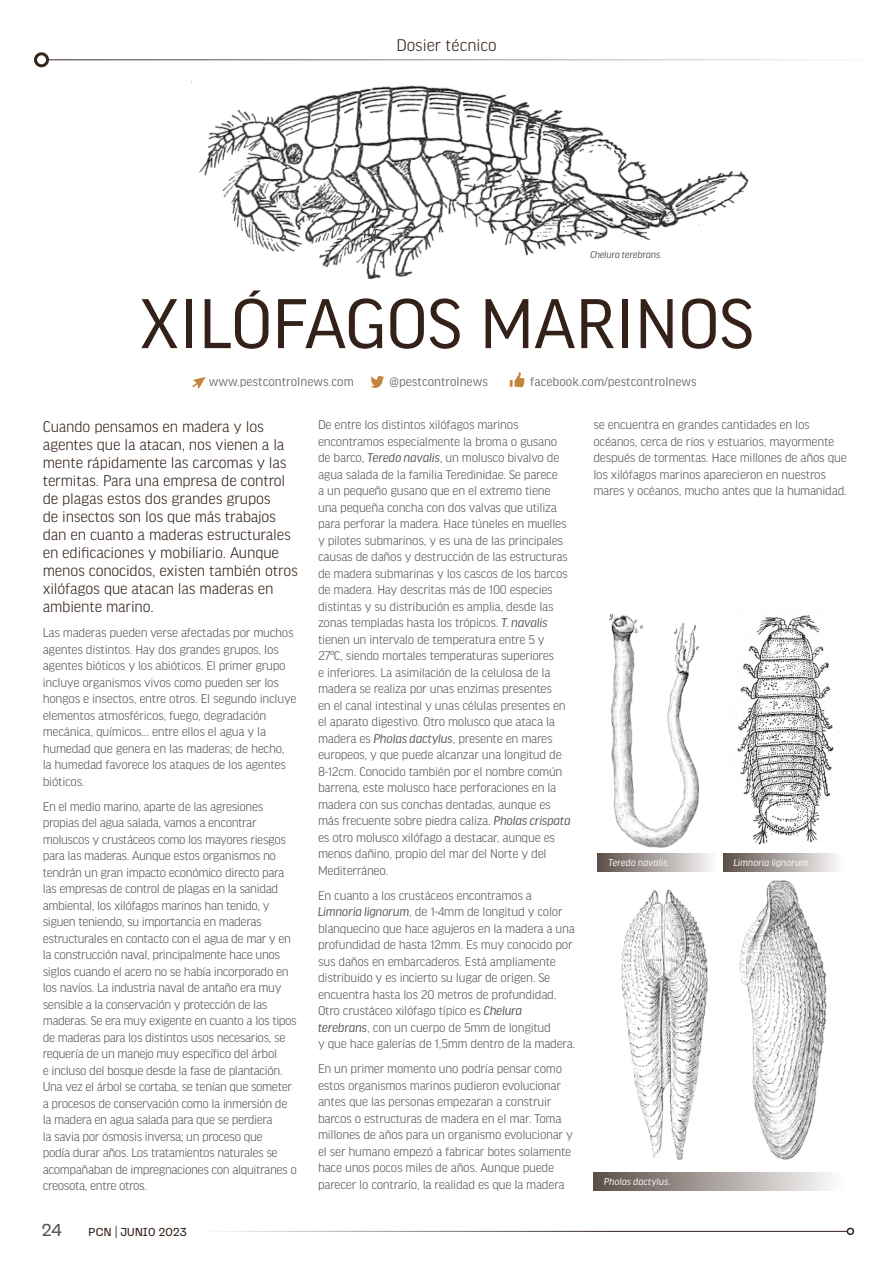
<style>
.page{position:relative;width:893px;height:1263px;background:#fff}
.page>*{position:absolute;margin:0;border:0;box-sizing:border-box;transform-origin:0 0}
.t1{font:75px "Good Headline Pro";color:#34221a}
.t2{font:300 18px "Good Headline Pro";color:#34221a}
.t3{font:18px "Loos Normal";color:#575756}
.t4{font:300 16.5px/18px "Good Headline Pro";letter-spacing:-.01em;color:#34221a}
.t5{font:300 13.5px/16.5px "Good Headline Pro";letter-spacing:-.02em;color:#575756}
.t6{font:13.5px "Good Headline Pro";color:#6f7171}
.t7{font:12px "Loos Normal";letter-spacing:.02em;color:#34221a}
.t8{font:italic 10.5px "Good Headline Pro";color:#fff}
.t9{font:italic 10.5px "Good Headline Pro";letter-spacing:-.02em;color:#575756}
.s1{font-weight:300}
.s2{font-weight:400;font-style:italic}
</style>
<div class="page">
<img style="left:736px;top:611px;width:109px;height:234px">
<img style="left:621px;top:880px;width:206px;height:281px">
<img style="left:609px;top:613px;width:91px;height:235px">
<img style="left:191px;top:81px;width:558px;height:198px">
<div style="left:598px;top:853px;width:119px;height:19px;background:linear-gradient(to right,#5d4e48,#fdfcfc)"></div>
<div style="left:593px;top:1172px;width:250px;height:19px;background:linear-gradient(to right,#5c4e47,#fcfcfc)"></div>
<div style="left:723px;top:853px;width:119px;height:19px;background:linear-gradient(to right,#5c4e47,#fcfcfc)"></div>
<svg style="left:192px;top:377px;width:14px;height:12px"></svg>
<svg style="left:370px;top:376px;width:14px;height:12px"></svg>
<svg style="left:510px;top:372px;width:14px;height:15px"></svg>
<hr style="left:48px;top:60px;width:843px;height:1px;background:#34221a">
<div style="left:34px;top:52px;width:15px;height:15px;border:3px solid #34221a;border-radius:50%"></div>
<hr style="left:195px;top:1231px;width:652px;height:1px;background:#34221a">
<div style="left:847px;top:1227px;width:7px;height:8px;border:2px solid #34221a;border-radius:50%"></div>
<h2 class="t2" style="left:396px;top:36px;width:102px">Dosier técnico</h2>
<p class="t9" style="left:590px;top:249px;width:74px">Chelura terebrans.</p>
<h1 class="t1" style="left:139px;top:287px;width:616px">XILÓFAGOS MARINOS</h1>
<p class="t6" style="left:209px;top:375px;width:147px">www.pestcontrolnews.com</p>
<p class="t6" style="left:390px;top:375px;width:100px">@pestcontrolnews</p>
<p class="t6" style="left:530px;top:375px;width:168px">facebook.com/pestcontrolnews</p>
<p class="t4" style="left:43px;top:418px;width:257px">Cuando pensamos en madera y los agentes que la atacan, nos vienen a la mente rápidamente las carcomas y las termitas. Para una empresa de control de plagas estos dos grandes grupos<br>de insectos son los que más trabajos dan en cuanto a maderas estructurales en edificaciones y mobiliario. Aunque menos conocidos, existen también otros xilófagos que atacan las maderas en ambiente marino.</p>
<p class="t5" style="left:43px;top:625px;width:255px">Las maderas pueden verse afectadas por muchos agentes distintos. Hay dos grandes grupos, los agentes bióticos y los abióticos. El primer grupo incluye organismos vivos como pueden ser los hongos e insectos, entre otros. El segundo incluye elementos atmosféricos, fuego, degradación mecánica, químicos... entre ellos el agua y la humedad que genera en las maderas; de hecho, la humedad favorece los ataques de los agentes bióticos.</p>
<p class="t5" style="left:43px;top:798px;width:256px">En el medio marino, aparte de las agresiones propias del agua salada, vamos a encontrar moluscos y crustáceos como los mayores riesgos para las maderas. Aunque estos organismos no tendrán un gran impacto económico directo para las empresas de control de plagas en la sanidad ambiental, los xilófagos marinos han tenido, y siguen teniendo, su importancia en maderas estructurales en contacto con el agua de mar y en la construcción naval, principalmente hace unos siglos cuando el acero no se había incorporado en los navíos. La industria naval de antaño era muy sensible a la conservación y protección de las maderas. Se era muy exigente en cuanto a los tipos de maderas para los distintos usos necesarios, se requería de un manejo muy específico del árbol<br>e incluso del bosque desde la fase de plantación.<br>Una vez el árbol se cortaba, se tenían que someter a procesos de conservación como la inmersión de la madera en agua salada para que se perdiera<br>la savia por ósmosis inversa; un proceso que<br>podía durar años. Los tratamientos naturales se acompañaban de impregnaciones con alquitranes o creosota, entre otros.</p>
<h2 class="t3" style="left:42px;top:1218px;width:22px">24</h2>
<p class="t7" style="left:89px;top:1224px;width:100px">PCN <span class="s1">|</span> JUNI0 2023</p>
<p class="t5" style="left:318px;top:417px;width:254px">De entre los distintos xilófagos marinos encontramos especialmente la broma o gusano de barco, <span class="s2">Teredo navalis</span>, un molusco bivalvo de agua salada de la familia Teredinidae. Se parece<br>a un pequeño gusano que en el extremo tiene una pequeña concha con dos valvas que utiliza para perforar la madera. Hace túneles en muelles y pilotes submarinos, y es una de las principales causas de daños y destrucción de las estructuras de madera submarinas y los cascos de los barcos de madera. Hay descritas más de 100 especies distintas y su distribución es amplia, desde las zonas templadas hasta los trópicos. <span class="s2">T. navalis </span>tienen un intervalo de temperatura entre 5 y 27ºC, siendo mortales temperaturas superiores<br>e inferiores. La asimilación de la celulosa de la madera se realiza por unas enzimas presentes<br>en el canal intestinal y unas células presentes en el aparato digestivo. Otro molusco que ataca la madera es <span class="s2">Pholas dactylus</span>, presente en mares europeos, y que puede alcanzar una longitud de 8-12cm. Conocido también por el nombre común barrena, este molusco hace perforaciones en la madera con sus conchas dentadas, aunque es más frecuente sobre piedra caliza. <span class="s2">Pholas crispata </span>es otro molusco xilófago a destacar, aunque es menos dañino, propio del mar del Norte y del Mediterráneo.</p>
<p class="t5" style="left:318px;top:887px;width:259px">En cuanto a los crustáceos encontramos a <span class="s2">Limnoria lignorum</span>, de 1-4mm de longitud y color blanquecino que hace agujeros en la madera a una profundidad de hasta 12mm. Es muy conocido por sus daños en embarcaderos. Está ampliamente distribuido y es incierto su lugar de origen. Se encuentra hasta los 20 metros de profundidad.<br>Otro crustáceo xilófago típico es <span class="s2">Chelura terebrans</span>, con un cuerpo de 5mm de longitud<br>y que hace galerías de 1,5mm dentro de la madera.</p>
<p class="t5" style="left:318px;top:1061px;width:256px">En un primer momento uno podría pensar como estos organismos marinos pudieron evolucionar antes que las personas empezaran a construir barcos o estructuras de madera en el mar. Toma millones de años para un organismo evolucionar y el ser humano empezó a fabricar botes solamente hace unos pocos miles de años. Aunque puede parecer lo contrario, la realidad es que la madera</p>
<p class="t5" style="left:593px;top:417px;width:255px">se encuentra en grandes cantidades en los océanos, cerca de ríos y estuarios, mayormente después de tormentas. Hace millones de años que los xilófagos marinos aparecieron en nuestros mares y océanos, mucho antes que la humanidad.</p>
<p class="t8" style="left:608px;top:857px;width:63px">Teredo navalis.</p>
<p class="t8" style="left:734px;top:857px;width:78px">Limnoria lignorum.</p>
<p class="t8" style="left:604px;top:1176px;width:68px">Pholas dactylus.</p>
</div>
